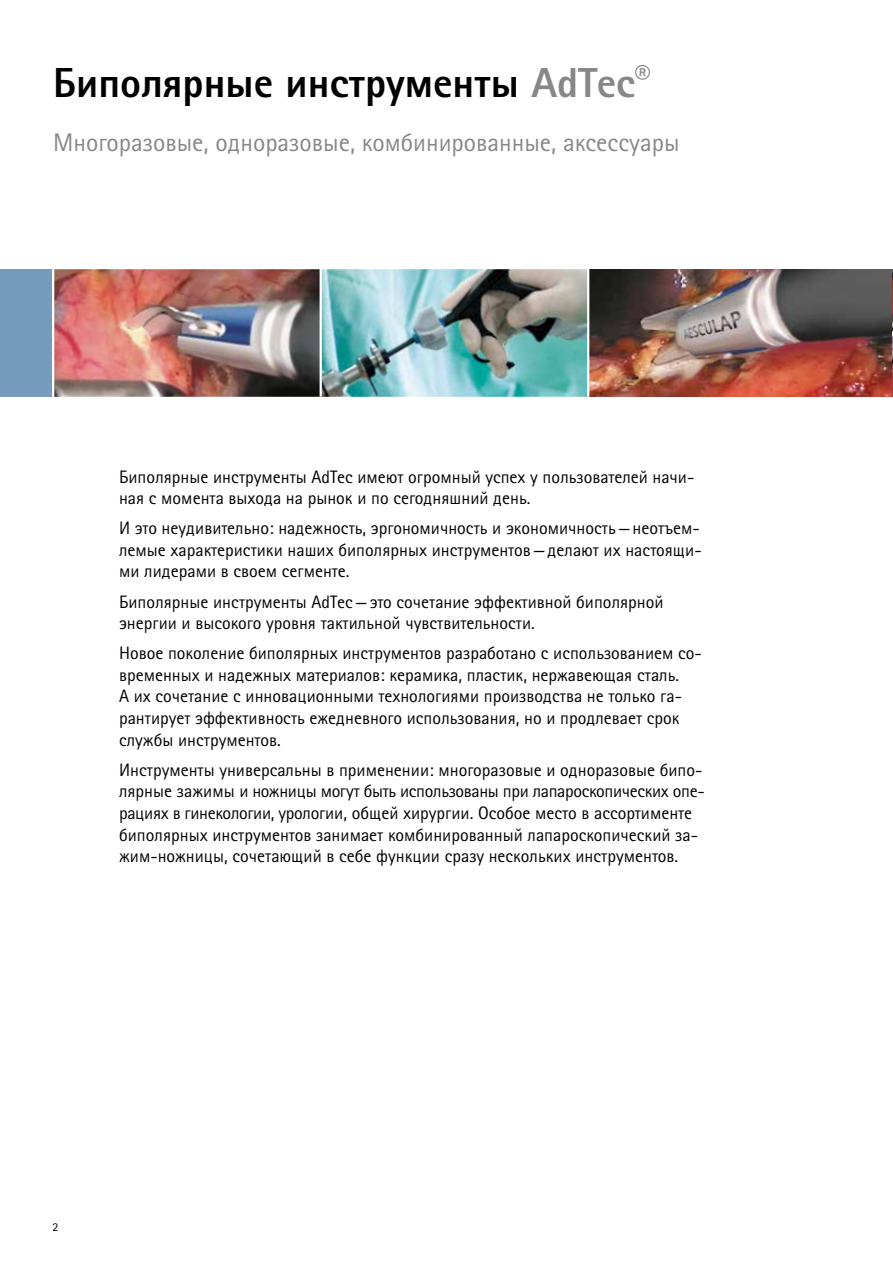
<style>
.page{position:relative;width:893px;height:1263px;background:#fff}
.page>*{position:absolute;margin:0;border:0;box-sizing:border-box;transform-origin:0 0}
.t1{font:800 42px "Rotis Sans Serif Pro Cyr";color:#000}
.t2{font:25.5px "Rotis Sans Serif Pro Cyr";color:#878787}
.t3{font:18px/21.6px "Rotis Sans Serif Pro Cyr";color:#000}
.t4{font:12px "Rotis Sans Serif Pro Cyr";color:#000}
.s1{color:#878787}
</style>
<div class="page">
<img style="left:321px;top:269px;width:268px;height:128px">
<img style="left:54px;top:269px;width:267px;height:128px">
<img style="left:589px;top:269px;width:303px;height:128px">
<div style="left:0;top:269px;width:53px;height:128px;background:#769cbd"></div>
<hr style="left:320px;top:269px;width:2px;height:127px;background:#fff">
<hr style="left:587px;top:269px;width:2px;height:127px;background:#fff">
<hr style="left:52px;top:269px;width:2px;height:128px;background:#fff">
<h1 class="t1" style="left:53px;top:57px;width:599px">Биполярные инструменты <span class="s1">AdTec</span><sup>®</sup></h1>
<h2 class="t2" style="left:53px;top:127px;width:628px">Многоразовые, одноразовые, комбинированные, аксессуары</h2>
<p class="t3" style="left:119px;top:466px;width:577px">Биполярные инструменты AdTec имеют огромный успех у пользователей начи&shy;ная с момента выхода на рынок и по сегодняшний день.</p>
<p class="t3" style="left:119px;top:517px;width:584px;text-align:justify">И это неудивительно: надежность, эргономичность и экономичность—неотъем&shy;лемые характеристики наших биполярных инструментов—делают их настоящи&shy;ми лидерами в своем сегменте.</p>
<p class="t3" style="left:119px;top:591px;width:546px">Биполярные инструменты AdTec—это сочетание эффективной биполярной энергии и высокого уровня тактильной чувствительности.</p>
<p class="t3" style="left:119px;top:642px;width:584px">Новое поколение биполярных инструментов разработано с использованием со&shy;временных и надежных материалов: керамика, пластик, нержавеющая сталь.<br>А их сочетание с инновационными технологиями производства не только га&shy;рантирует эффективность ежедневного использования, но и продлевает срок службы инструментов.</p>
<p class="t3" style="left:119px;top:759px;width:587px">Инструменты универсальны в применении: многоразовые и одноразовые бипо&shy;лярные зажимы и ножницы могут быть использованы при лапароскопических опе&shy;рациях в гинекологии, урологии, общей хирургии. Особое место в ассортименте биполярных инструментов занимает комбинированный лапароскопический за&shy;жим-ножницы, сочетающий в себе функции сразу нескольких инструментов.</p>
<p class="t4" style="left:53px;top:1220px;width:7px">2</p>
</div>
